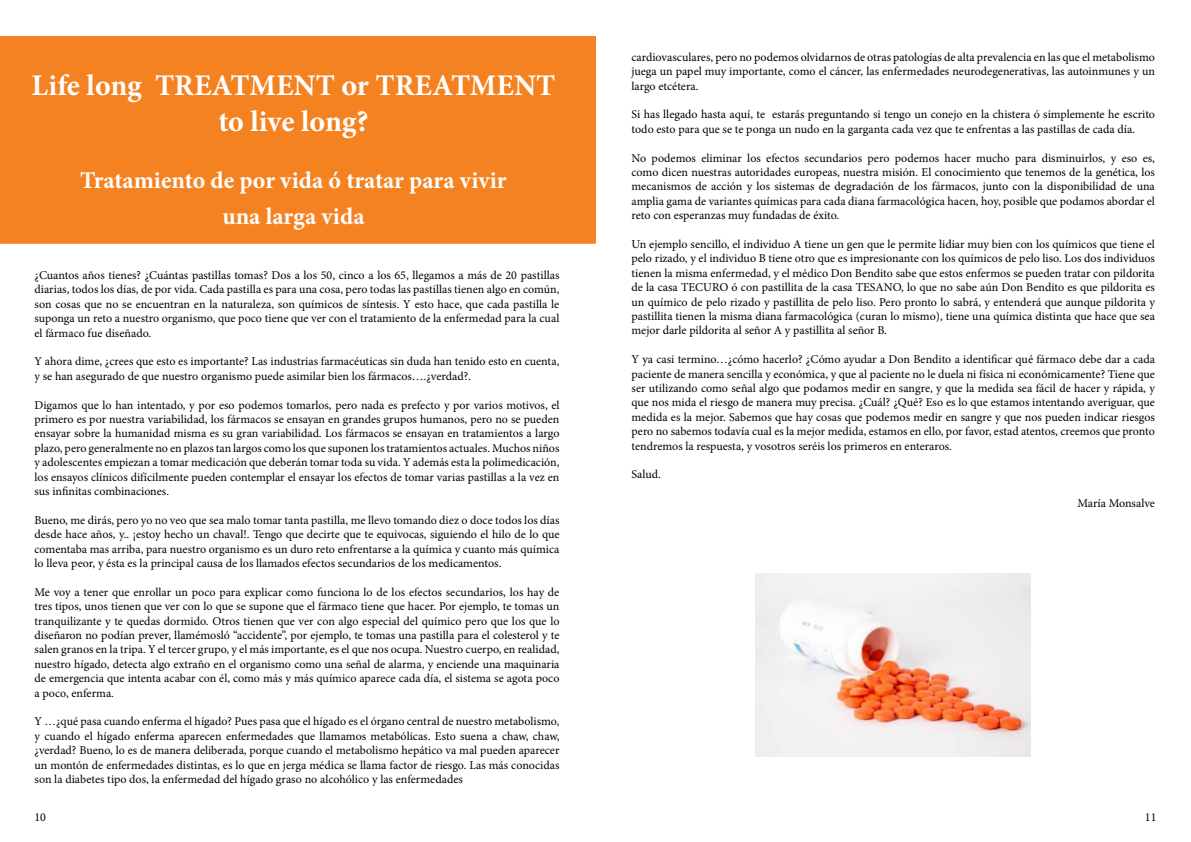
<style>
.page{position:relative;width:1191px;height:842px;background:#fff}
.page>*{position:absolute;margin:0;border:0;box-sizing:border-box;transform-origin:0 0}
.t1{font:700 30px/36px "Minion Pro";color:#fff;text-align:center}
.t2{font:700 24px/36px "Minion Pro";color:#fff;text-align:center}
.t3{font:12px/14.4px "Minion Pro";color:#000;text-align:justify}
</style>
<div class="page">
<div style="left:0;top:36px;width:595px;height:208px;background:#f58221"></div>
<img style="left:755px;top:574px;width:275px;height:183px">
<h1 class="t1" style="left:31px;top:67px;width:525px">Life long TREATMENT or TREATMENT to live long?</h1>
<h2 class="t2" style="left:80px;top:162px;width:428px">Tratamiento de por vida ó tratar para vivir una larga vida</h2>
<p class="t3" style="left:35px;top:268px;width:526px">¿Cuantos años tienes? ¿Cuántas pastillas tomas? Dos a los 50, cinco a los 65, llegamos a más de 20 pastillas diarias, todos los días, de por vida. Cada pastilla es para una cosa, pero todas las pastillas tienen algo en común, son cosas que no se encuentran en la naturaleza, son químicos de síntesis. Y esto hace, que cada pastilla le suponga un reto a nuestro organismo, que poco tiene que ver con el tratamiento de la enfermedad para la cual el fármaco fue diseñado.</p>
<p class="t3" style="left:35px;top:354px;width:526px">Y ahora dime, ¿crees que esto es importante? Las industrias farmacéuticas sin duda han tenido esto en cuenta, y se han asegurado de que nuestro organismo puede asimilar bien los fármacos….¿verdad?.</p>
<p class="t3" style="left:35px;top:398px;width:526px">Digamos que lo han intentado, y por eso podemos tomarlos, pero nada es prefecto y por varios motivos, el primero es por nuestra variabilidad, los fármacos se ensayan en grandes grupos humanos, pero no se pueden ensayar sobre la humanidad misma es su gran variabilidad. Los fármacos se ensayan en tratamientos a largo plazo, pero generalmente no en plazos tan largos como los que suponen los tratamientos actuales. Muchos niños y adolescentes empiezan a tomar medicación que deberán tomar toda su vida. Y además esta la polimedicación, los ensayos clínicos difícilmente pueden contemplar el ensayar los efectos de tomar varias pastillas a la vez en sus infinitas combinaciones.</p>
<p class="t3" style="left:35px;top:513px;width:526px">Bueno, me dirás, pero yo no veo que sea malo tomar tanta pastilla, me llevo tomando diez o doce todos los días desde hace años, y.. ¡estoy hecho un chaval!. Tengo que decirte que te equivocas, siguiendo el hilo de lo que comentaba mas arriba, para nuestro organismo es un duro reto enfrentarse a la química y cuanto más química lo lleva peor, y ésta es la principal causa de los llamados efectos secundarios de los medicamentos.</p>
<p class="t3" style="left:35px;top:585px;width:526px">Me voy a tener que enrollar un poco para explicar como funciona lo de los efectos secundarios, los hay de tres tipos, unos tienen que ver con lo que se supone que el fármaco tiene que hacer. Por ejemplo, te tomas un tranquilizante y te quedas dormido. Otros tienen que ver con algo especial del químico pero que los que lo diseñaron no podían prever, llamémosló “accidente”, por ejemplo, te tomas una pastilla para el colesterol y te salen granos en la tripa. Y el tercer grupo, y el más importante, es el que nos ocupa. Nuestro cuerpo, en realidad, nuestro hígado, detecta algo extraño en el organismo como una señal de alarma, y enciende una maquinaria de emergencia que intenta acabar con él, como más y más químico aparece cada día, el sistema se agota poco a poco, enferma.</p>
<p class="t3" style="left:35px;top:714px;width:526px">Y …¿qué pasa cuando enferma el hígado? Pues pasa que el hígado es el órgano central de nuestro metabolismo, y cuando el hígado enferma aparecen enfermedades que llamamos metabólicas. Esto suena a chaw, chaw, ¿verdad? Bueno, lo es de manera deliberada, porque cuando el metabolismo hepático va mal pueden aparecer un montón de enfermedades distintas, es lo que en jerga médica se llama factor de riesgo. Las más conocidas son la diabetes tipo dos, la enfermedad del hígado graso no alcohólico y las enfermedades</p>
<p class="t3" style="left:631px;top:50px;width:525px">cardiovasculares, pero no podemos olvidarnos de otras patologías de alta prevalencia en las que el metabolismo juega un papel muy importante, como el cáncer, las enfermedades neurodegenerativas, las autoinmunes y un largo etcétera.</p>
<p class="t3" style="left:631px;top:107px;width:525px">Si has llegado hasta aquí, te estarás preguntando si tengo un conejo en la chistera ó simplemente he escrito todo esto para que se te ponga un nudo en la garganta cada vez que te enfrentas a las pastillas de cada día.</p>
<p class="t3" style="left:631px;top:151px;width:525px">No podemos eliminar los efectos secundarios pero podemos hacer mucho para disminuirlos, y eso es, como dicen nuestras autoridades europeas, nuestra misión. El conocimiento que tenemos de la genética, los mecanismos de acción y los sistemas de degradación de los fármacos, junto con la disponibilidad de una amplia gama de variantes químicas para cada diana farmacológica hacen, hoy, posible que podamos abordar el reto con esperanzas muy fundadas de éxito.</p>
<p class="t3" style="left:631px;top:237px;width:525px">Un ejemplo sencillo, el individuo A tiene un gen que le permite lidiar muy bien con los químicos que tiene el pelo rizado, y el individuo B tiene otro que es impresionante con los químicos de pelo liso. Los dos individuos tienen la misma enfermedad, y el médico Don Bendito sabe que estos enfermos se pueden tratar con pildorita de la casa TECURO ó con pastillita de la casa TESANO, lo que no sabe aún Don Bendito es que pildorita es un químico de pelo rizado y pastillita de pelo liso. Pero pronto lo sabrá, y entenderá que aunque pildorita y pastillita tienen la misma diana farmacológica (curan lo mismo), tiene una química distinta que hace que sea mejor darle pildorita al señor A y pastillita al señor B.</p>
<p class="t3" style="left:631px;top:352px;width:525px">Y ya casi termino…¿cómo hacerlo? ¿Cómo ayudar a Don Bendito a identificar qué fármaco debe dar a cada paciente de manera sencilla y económica, y que al paciente no le duela ni física ni económicamente? Tiene que ser utilizando como señal algo que podamos medir en sangre, y que la medida sea fácil de hacer y rápida, y que nos mida el riesgo de manera muy precisa. ¿Cuál? ¿Qué? Eso es lo que estamos intentando averiguar, que medida es la mejor. Sabemos que hay cosas que podemos medir en sangre y que nos pueden indicar riesgos pero no sabemos todavía cual es la mejor medida, estamos en ello, por favor, estad atentos, creemos que pronto tendremos la respuesta, y vosotros seréis los primeros en enteraros.</p>
<p class="t3" style="left:631px;top:467px;width:31px">Salud.</p>
<p class="t3" style="left:1077px;top:496px;width:79px">María Monsalve</p>
<p class="t3" style="left:35px;top:810px;width:13px">10</p>
<p class="t3" style="left:1144px;top:810px;width:13px">11</p>
</div>
